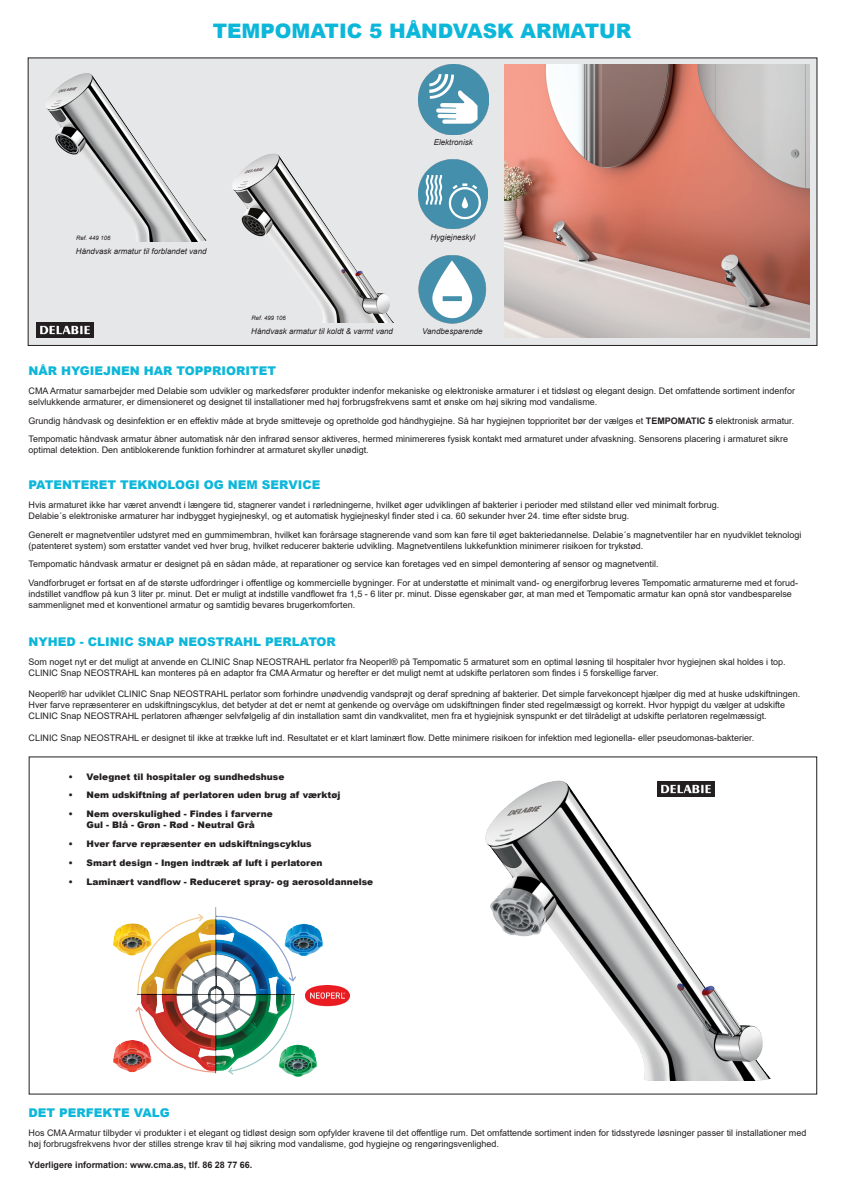
<style>
.page{position:relative;width:842px;height:1191px;background:#fff}
.page>*{position:absolute;margin:0;border:0;box-sizing:border-box;transform-origin:0 0}
.t1{font:900 20px "Arial";color:#0db7da}
.t2{font:900 12px "Arial";color:#0db7da}
.t3{font:9px/10.8px "Arial";color:#231f20}
.t4{font:900 9px "Arial";color:#231f20}
.t5{font:700 9px "Arial";color:#231f20}
.t6{font:italic 8px "Arial";color:#231f20}
.t7{font:italic 6px "Arial";color:#231f20}
.s1{font-weight:700}
</style>
<div class="page">
<div style="left:28px;top:58px;width:789px;height:287px;background:#e6e7e9"></div>
<img style="left:232px;top:153px;width:161px;height:169px">
<img style="left:505px;top:64px;width:305px;height:274px">
<img style="left:46px;top:73px;width:161px;height:169px">
<img style="left:418px;top:64px;width:71px;height:71px">
<img style="left:418px;top:255px;width:69px;height:69px">
<img style="left:418px;top:159px;width:70px;height:70px">
<img style="left:36px;top:322px;width:58px;height:16px">
<img style="left:485px;top:780px;width:286px;height:300px">
<img style="left:485px;top:870px;width:81px;height:89px">
<img style="left:657px;top:781px;width:58px;height:16px">
<img style="left:325px;top:985px;width:24px;height:21px">
<img style="left:113px;top:907px;width:212px;height:170px">
<p class="t1" style="left:213px;top:16px;width:420px">TEMPOMATIC 5 HÅNDVASK ARMATUR</p>
<p class="t7" style="left:76px;top:234px;width:36px">Ref. 449 106</p>
<p class="t6" style="left:76px;top:246px;width:132px">Håndvask armatur til forblandet vand</p>
<p class="t6" style="left:434px;top:137px;width:41px">Elektronisk</p>
<p class="t6" style="left:430px;top:231px;width:46px">Hygiejneskyl</p>
<p class="t7" style="left:251px;top:314px;width:36px">Ref. 499 106</p>
<p class="t6" style="left:251px;top:326px;width:143px">Håndvask armatur til koldt &amp; varmt vand</p>
<p class="t6" style="left:422px;top:326px;width:62px">Vandbesparende</p>
<p class="t2" style="left:29px;top:362px;width:249px">NÅR HYGIEJNEN HAR TOPPRIORITET</p>
<p class="t3" style="left:29px;top:385px;width:768px">CMA Armatur samarbejder med Delabie som udvikler og markedsfører produkter indenfor mekaniske og elektroniske armaturer i et tidsløst og elegant design. Det omfattende sortiment indenfor</p>
<p class="t3" style="left:29px;top:396px;width:570px">selvlukkende armaturer, er dimensioneret og designet til installationer med høj forbrugsfrekvens samt et ønske om høj sikring mod vandalisme.</p>
<p class="t3" style="left:29px;top:415px;width:767px">Grundig håndvask og desinfektion er en effektiv måde at bryde smitteveje og opretholde god håndhygiejne. Så har hygiejnen topprioritet bør der vælges et <span class="s1">TEMPOMATIC 5</span> elektronisk armatur.</p>
<p class="t3" style="left:29px;top:434px;width:761px">Tempomatic håndvask armatur åbner automatisk når den infrarød sensor aktiveres, hermed minimereres fysisk kontakt med armaturet under afvaskning. Sensorens placering i armaturet sikre</p>
<p class="t3" style="left:29px;top:444px;width:342px">optimal detektion. Den antiblokerende funktion forhindrer at armaturet skyller unødigt.</p>
<p class="t2" style="left:29px;top:476px;width:293px">PATENTERET TEKNOLOGI OG NEM SERVICE</p>
<p class="t3" style="left:29px;top:499px;width:692px">Hvis armaturet ikke har været anvendt i længere tid, stagnerer vandet i rørledningerne, hvilket øger udviklingen af bakterier i perioder med stilstand eller ved minimalt forbrug.</p>
<p class="t3" style="left:29px;top:510px;width:602px">Delabie´s elektroniske armaturer har indbygget hygiejneskyl, og et automatisk hygiejneskyl finder sted i ca. 60 sekunder hver 24. time efter sidste brug.</p>
<p class="t3" style="left:29px;top:529px;width:774px">Generelt er magnetventiler udstyret med en gummimembran, hvilket kan forårsage stagnerende vand som kan føre til øget bakteriedannelse. Delabie´s magnetventiler har en nyudviklet teknologi (patenteret system) som erstatter vandet ved hver brug, hvilket reducerer bakterie udvikling. Magnetventilens lukkefunktion minimerer risikoen for trykstød.</p>
<p class="t3" style="left:29px;top:558px;width:631px">Tempomatic håndvask armatur er designet på en sådan måde, at reparationer og service kan foretages ved en simpel demontering af sensor og magnetventil.</p>
<p class="t3" style="left:29px;top:577px;width:771px">Vandforbruget er fortsat en af de største udfordringer i offentlige og kommercielle bygninger. For at understøtte et minimalt vand- og energiforbrug leveres Tempomatic armaturerne med et forud-</p>
<p class="t3" style="left:29px;top:588px;width:765px">indstillet vandflow på kun 3 liter pr. minut. Det er muligt at indstille vandflowet fra 1,5 - 6 liter pr. minut. Disse egenskaber gør, at man med et Tempomatic armatur kan opnå stor vandbesparelse</p>
<p class="t3" style="left:29px;top:599px;width:328px">sammenlignet med et konventionel armatur og samtidig bevares brugerkomforten.</p>
<p class="t2" style="left:29px;top:633px;width:309px">NYHED - CLINIC SNAP NEOSTRAHL PERLATOR</p>
<p class="t3" style="left:29px;top:656px;width:758px">Som noget nyt er det muligt at anvende en CLINIC Snap NEOSTRAHL perlator fra Neoperl® på Tempomatic 5 armaturet som en optimal løsning til hospitaler hvor hygiejnen skal holdes i top.</p>
<p class="t3" style="left:29px;top:667px;width:631px">CLINIC Snap NEOSTRAHL kan monteres på en adaptor fra CMA Armatur og herefter er det muligt nemt at udskifte perlatoren som findes i 5 forskellige farver.</p>
<p class="t3" style="left:29px;top:688px;width:773px">Neoperl® har udviklet CLINIC Snap NEOSTRAHL perlator som forhindre unødvendig vandsprøjt og deraf spredning af bakterier. Det simple farvekoncept hjælper dig med at huske udskiftningen.</p>
<p class="t3" style="left:29px;top:699px;width:758px">Hver farve repræsenterer en udskiftningscyklus, det betyder at det er nemt at genkende og overvåge om udskiftningen finder sted regelmæssigt og korrekt. Hvor hyppigt du vælger at udskifte</p>
<p class="t3" style="left:29px;top:710px;width:739px">CLINIC Snap NEOSTRAHL perlatoren afhænger selvfølgelig af din installation samt din vandkvalitet, men fra et hygiejnisk synspunkt er det tilrådeligt at udskifte perlatoren regelmæssigt.</p>
<p class="t3" style="left:29px;top:732px;width:727px">CLINIC Snap NEOSTRAHL er designet til ikke at trække luft ind. Resultatet er et klart laminært flow. Dette minimere risikoen for infektion med legionella- eller pseudomonas-bakterier.</p>
<p class="t4" style="left:69px;top:770px;width:217px">• Velegnet til hospitaler og sundhedshuse</p>
<p class="t4" style="left:69px;top:788px;width:273px">• Nem udskiftning af perlatoren uden brug af værktøj</p>
<p class="t4" style="left:69px;top:807px;width:206px">• Nem overskulighed - Findes i farverne</p>
<p class="t4" style="left:87px;top:818px;width:170px">Gul - Blå - Grøn - Rød - Neutral Grå</p>
<p class="t4" style="left:69px;top:837px;width:244px">• Hver farve repræsenter en udskiftningscyklus</p>
<p class="t4" style="left:69px;top:856px;width:255px">• Smart design - Ingen indtræk af luft i perlatoren</p>
<p class="t4" style="left:69px;top:874px;width:306px">• Laminært vandflow - Reduceret spray- og aerosoldannelse</p>
<p class="t2" style="left:29px;top:1104px;width:143px">DET PERFEKTE VALG</p>
<p class="t3" style="left:29px;top:1127px;width:779px">Hos CMA Armatur tilbyder vi produkter i et elegant og tidløst design som opfylder kravene til det offentlige rum. Det omfattende sortiment inden for tidsstyrede løsninger passer til installationer med høj forbrugsfrekvens hvor der stilles strenge krav til høj sikring mod vandalisme, god hygiejne og rengøringsvenlighed.</p>
<p class="t5" style="left:29px;top:1159px;width:225px">Yderligere information: www.cma.as, tlf. 86 28 77 66.</p>
</div>
